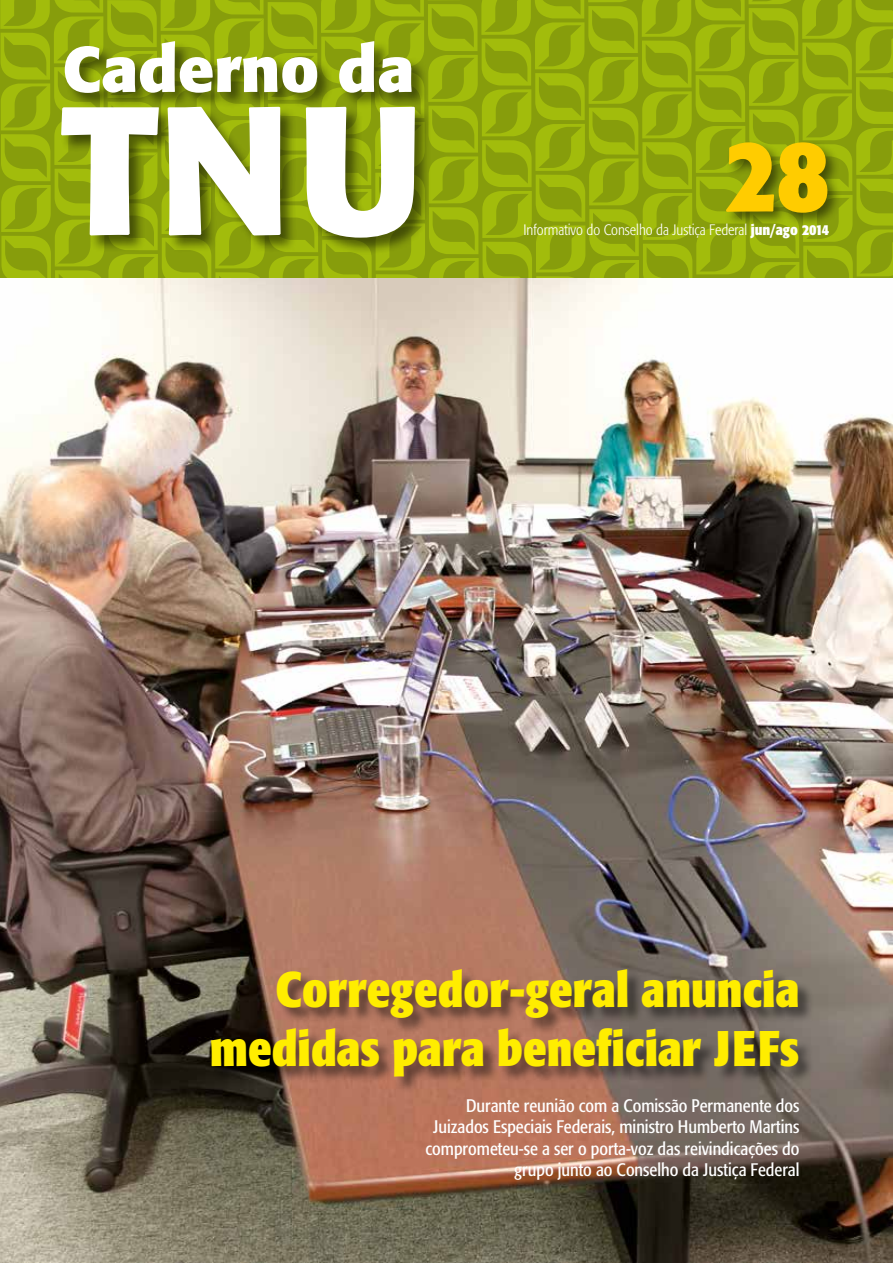
<style>
.page{position:relative;width:893px;height:1263px;background:#fff}
.page>*{position:absolute;margin:0;border:0;box-sizing:border-box;transform-origin:0 0}
.t1{font:700 180.75px "Formata";color:#fff}
.t2{font:700 condensed 105px "Formata";color:#fc0}
.t3{font:700 63.75px "Formata";color:#fff}
.t4{font:700 condensed 49.5px/59.4px "Formata";color:#ffed00;text-align:right}
.t5{font:condensed 18px/21.6px "Formata";color:#fff;text-align:right}
.t6{font:300 condensed 15px "Formata";color:#fff}
.s1{font-weight:700}
</style>
<div class="page">
<svg style="left:2px;top:0;width:891px;height:279px;background:#94ab0d"></svg>
<div style="left:61px;top:41px;width:371px;height:214px;background:#000;opacity:.5"></div>
<img style="left:0;top:279px;width:893px;height:984px">
<div style="left:724px;top:139px;width:118px;height:89px;background:#000;opacity:.5"></div>
<div style="left:212px;top:970px;width:602px;height:124px;background:#000;opacity:.48"></div>
<h3 class="t3" style="left:63px;top:29px;width:353px">Caderno da</h3>
<h1 class="t1" style="left:61px;top:58px;width:363px">TNU</h1>
<h2 class="t2" style="left:724px;top:109px;width:106px">28</h2>
<p class="t6" style="left:523px;top:221px;width:307px">Informativo do Conselho da Justiça Federal <span class="s1">jun/ago 2014</span></p>
<h3 class="t4" style="left:210px;top:959px;width:591px">Corregedor-geral anuncia medidas para beneficiar JEFs</h3>
<p class="t5" style="left:425px;top:1094px;width:375px">Durante reunião com a Comissão Permanente dos Juizados Especiais Federais, ministro Humberto Martins comprometeu-se a ser o porta-voz das reivindicações do grupo junto ao Conselho da Justiça Federal</p>
</div>
